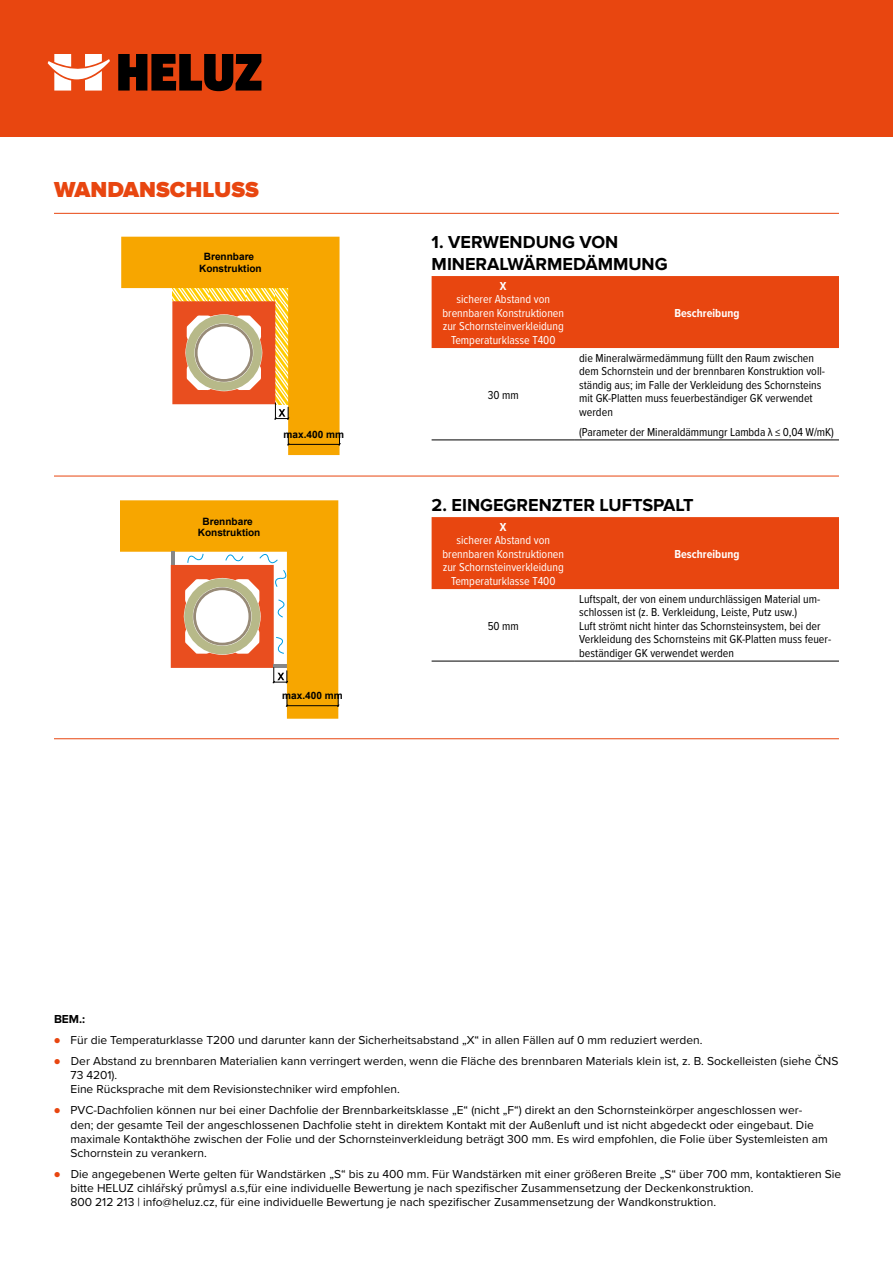
<style>
.page{position:relative;width:893px;height:1263px;background:#fff}
.page>*{position:absolute;margin:0;border:0;box-sizing:border-box;transform-origin:0 0}
.t1{font:900 22.5px "Proxima Nova";color:#e84610}
.t2{font:700 18px/21.6px "Proxima Nova";color:#000}
.t3{font:12px/14.2px "Proxima Nova";color:#000}
.t4{font:12px/13.5px "Proxima Nova Cond";color:#000}
.t5{font:12px/13.5px "Proxima Nova Cond";color:#fff;text-align:center}
.t6{font:700 12px "Proxima Nova Cond";color:#fff}
.t7{font:700 12px "Proxima Nova";color:#000}
.t8{font:700 10.05px/11.7px "Arial";color:#000;text-align:center}
.s1{font-family:"More Pro";color:#e84610}
</style>
<div class="page">
<div style="left:0;top:0;width:893px;height:137px;background:#e84610"></div>
<svg style="left:48px;top:54px;width:62px;height:37px"></svg>
<svg style="left:118px;top:54px;width:143px;height:37px"></svg>
<hr style="left:54px;top:213px;width:785px;height:1px;background:#e84610">
<hr style="left:54px;top:476px;width:785px;height:1px;background:#e84610">
<hr style="left:54px;top:738px;width:785px;height:1px;background:#e84610">
<div style="left:432px;top:276px;width:407px;height:72px;background:#e84610"></div>
<hr style="left:432px;top:439px;width:143px;height:1px;background:#000">
<hr style="left:575px;top:439px;width:264px;height:1px;background:#000">
<div style="left:432px;top:517px;width:407px;height:72px;background:#e84610"></div>
<hr style="left:432px;top:661px;width:143px;height:1px;background:#000">
<hr style="left:575px;top:661px;width:264px;height:1px;background:#000">
<svg style="left:121px;top:237px;width:219px;height:218px;fill:#f7a600"></svg>
<svg style="left:172px;top:301px;width:117px;height:118px"></svg>
<hr style="left:288px;top:444px;width:51px;height:1px;background:#000">
<svg style="left:287px;top:433px;width:2px;height:12px"></svg>
<svg style="left:339px;top:433px;width:1px;height:12px"></svg>
<svg style="left:120px;top:500px;width:218px;height:219px;fill:#f7a600"></svg>
<svg style="left:171px;top:551px;width:118px;height:132px"></svg>
<hr style="left:287px;top:705px;width:51px;height:1px;background:#000">
<svg style="left:286px;top:694px;width:2px;height:12px"></svg>
<svg style="left:337px;top:694px;width:2px;height:12px"></svg>
<h1 class="t1" style="left:54px;top:177px;width:206px">WANDANSCHLUSS</h1>
<p class="t8" style="left:199px;top:251px;width:64px">Brennbare<br>Konstruktion</p>
<p class="t8" style="left:284px;top:428px;width:62px">max.400 mm</p>
<p class="t8" style="left:198px;top:516px;width:64px">Brennbare<br>Konstruktion</p>
<p class="t8" style="left:282px;top:690px;width:62px">max.400 mm</p>
<h2 class="t2" style="left:432px;top:232px;width:238px">1. VERWENDUNG VON<br>MINERALWÄRMEDÄMMUNG</h2>
<p class="t6" style="left:500px;top:277px;width:8px">X</p>
<p class="t5" style="left:442px;top:292px;width:123px">sicherer Abstand von brennbaren Konstruktionen zur Schornsteinverkleidung<br>Temperaturklasse T400</p>
<p class="t6" style="left:674px;top:304px;width:66px">Beschreibung</p>
<p class="t4" style="left:488px;top:387px;width:33px">30 mm</p>
<p class="t4" style="left:579px;top:350px;width:247px">die Mineralwärmedämmung füllt den Raum zwischen dem Schornstein und der brennbaren Konstruktion voll&shy;ständig aus; im Falle der Verkleidung des Schornsteins mit GK-Platten muss feuerbeständiger GK verwendet werden</p>
<p class="t4" style="left:579px;top:424px;width:256px">(Parameter der Mineraldämmungr Lambda λ ≤ 0,04 W/mK)</p>
<h2 class="t2" style="left:432px;top:495px;width:263px">2. EINGEGRENZTER LUFTSPALT</h2>
<p class="t6" style="left:500px;top:518px;width:8px">X</p>
<p class="t5" style="left:442px;top:533px;width:123px">sicherer Abstand von brennbaren Konstruktionen zur Schornsteinverkleidung<br>Temperaturklasse T400</p>
<p class="t6" style="left:674px;top:545px;width:66px">Beschreibung</p>
<p class="t4" style="left:488px;top:619px;width:33px">50 mm</p>
<p class="t4" style="left:579px;top:592px;width:254px">Luftspalt, der von einem undurchlässigen Material um&shy;schlossen ist (z. B. Verkleidung, Leiste, Putz usw.)<br>Luft strömt nicht hinter das Schornsteinsystem, bei der Verkleidung des Schornsteins mit GK-Platten muss feuer&shy;beständiger GK verwendet werden</p>
<p class="t7" style="left:54px;top:1012px;width:33px">BEM.:</p>
<p class="t3" style="left:54px;top:1032px;width:650px"><span class="s1">•</span> Für die Temperaturklasse T200 und darunter kann der Sicherheitsabstand „X“ in allen Fällen auf 0 mm reduziert werden.</p>
<p class="t3" style="left:70px;top:1053px;width:769px;text-indent:-16px"><span class="s1">•</span> Der Abstand zu brennbaren Materialien kann verringert werden, wenn die Fläche des brennbaren Materials klein ist, z. B. Sockelleisten (siehe ČNS<br>73 4201).<br>Eine Rücksprache mit dem Revisionstechniker wird empfohlen.</p>
<p class="t3" style="left:70px;top:1102px;width:759px;text-indent:-16px"><span class="s1">•</span> PVC-Dachfolien können nur bei einer Dachfolie der Brennbarkeitsklasse „E“ (nicht „F“) direkt an den Schornsteinkörper angeschlossen wer&shy;den; der gesamte Teil der angeschlossenen Dachfolie steht in direktem Kontakt mit der Außenluft und ist nicht abgedeckt oder eingebaut. Die maximale Kontakthöhe zwischen der Folie und der Schornsteinverkleidung beträgt 300 mm. Es wird empfohlen, die Folie über Systemleisten am Schornstein zu verankern.</p>
<p class="t3" style="left:71px;top:1166px;width:772px;text-indent:-17px"><span class="s1">•</span> Die angegebenen Werte gelten für Wandstärken „S“ bis zu 400 mm. Für Wandstärken mit einer größeren Breite „S“ über 700 mm, kontaktieren Sie bitte HELUZ cihlářský průmysl a.s,für eine individuelle Bewertung je nach spezifischer Zusammensetzung der Deckenkonstruktion.<br>800 212 213 | info@heluz.cz, für eine individuelle Bewertung je nach spezifischer Zusammensetzung der Wandkonstruktion.</p>
</div>
